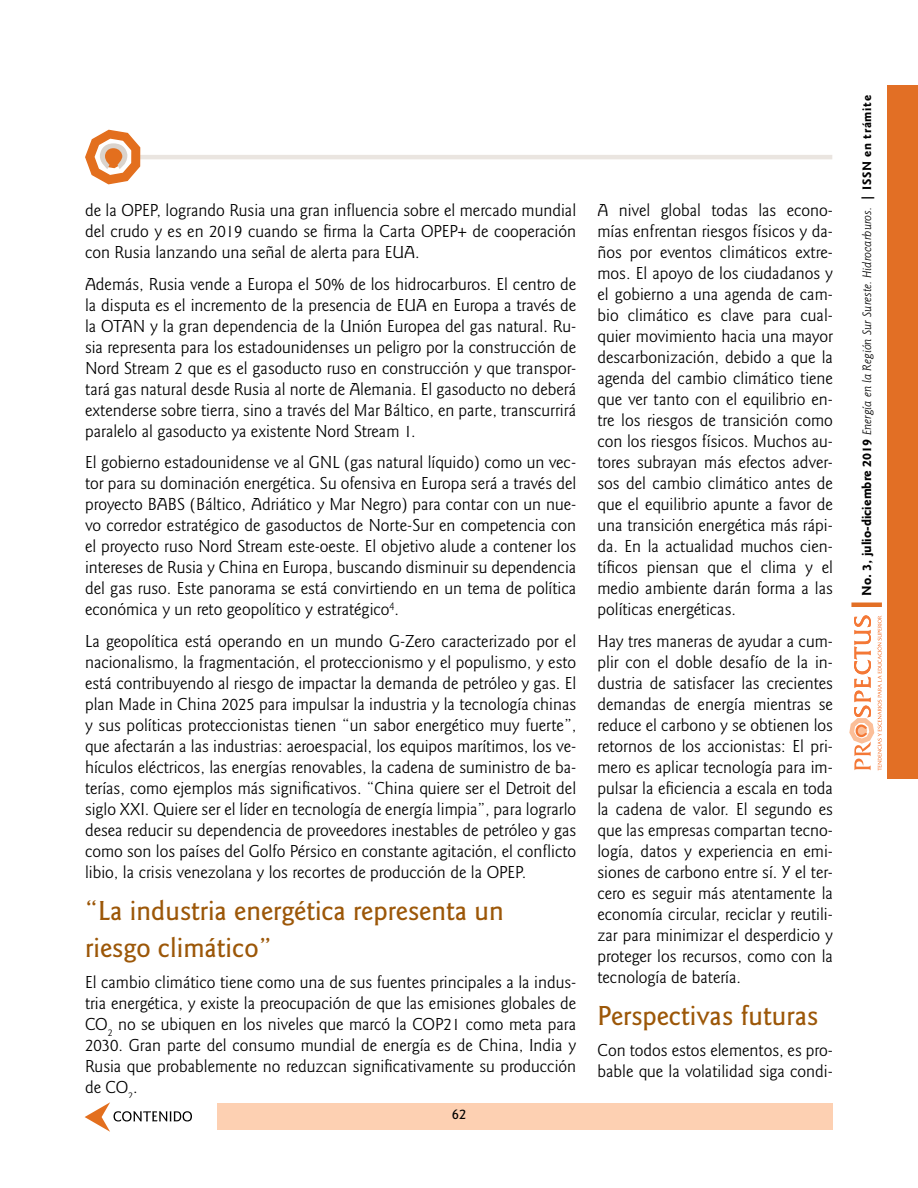
<style>
.page{position:relative;width:918px;height:1188px;background:#fff}
.page>*{position:absolute;margin:0;border:0;box-sizing:border-box;transform-origin:0 0}
.t1{font:500 28.5px/36.8px "Goudy Sans Std";color:#9c5708}
.t2{font:18px/21px "Goudy Sans Std";color:#000;text-align:justify}
.t3{font:500 15px "Goudy Sans Std";color:#000}
.t4{font:italic 12.75px "Goudy Sans Std";color:#000}
.t5{font:700 12.75px "Goudy Sans Std";letter-spacing:.05em;color:#000}
.s1{font-weight:700;font-style:normal;font-size:13.5px}
</style>
<div class="page">
<div style="left:888px;top:86px;width:30px;height:693px;background:#e26f25"></div>
<hr style="left:851px;top:603px;width:31px;height:4px;background:#e26f25">
<svg style="left:849px;top:615px;width:33px;height:156px"></svg>
<div style="left:85px;top:1103px;width:748px;height:26px;background:#fdd0b2"></div>
<hr style="left:137px;top:155px;width:695px;height:4px;background:#eae5e0">
<svg style="left:85px;top:129px;width:57px;height:56px"></svg>
<div style="left:69px;top:1099px;width:148px;height:38px;background:#fff"></div>
<svg style="left:85px;top:1102px;width:107px;height:30px"></svg>
<p class="t2" style="left:85px;top:200px;width:493px">de la OPEP, logrando Rusia una gran influencia sobre el mercado mundial del crudo y es en 2019 cuando se firma la Carta OPEP+ de cooperación con Rusia lanzando una señal de alerta para EUA.</p>
<p class="t2" style="left:85px;top:274px;width:493px">Además, Rusia vende a Europa el 50% de los hidrocarburos. El centro de la disputa es el incremento de la presencia de EUA en Europa a través de la OTAN y la gran dependencia de la Unión Europea del gas natural. Ru&shy;sia representa para los estadounidenses un peligro por la construcción de Nord Stream 2 que es el gasoducto ruso en construcción y que transpor&shy;tará gas natural desde Rusia al norte de Alemania. El gasoducto no deberá extenderse sobre tierra, sino a través del Mar Báltico, en parte, transcurrirá paralelo al gasoducto ya existente Nord Stream 1.</p>
<p class="t2" style="left:85px;top:452px;width:493px">El gobierno estadounidense ve al GNL (gas natural líquido) como un vec&shy;tor para su dominación energética. Su ofensiva en Europa será a través del proyecto BABS (Báltico, Adriático y Mar Negro) para contar con un nue&shy;vo corredor estratégico de gasoductos de Norte-Sur en competencia con el proyecto ruso Nord Stream este-oeste. El objetivo alude a contener los intereses de Rusia y China en Europa, buscando disminuir su dependencia del gas ruso. Este panorama se está convirtiendo en un tema de política económica y un reto geopolítico y estratégico<sup>4</sup>.</p>
<p class="t2" style="left:85px;top:631px;width:493px">La geopolítica está operando en un mundo G-Zero caracterizado por el nacionalismo, la fragmentación, el proteccionismo y el populismo, y esto está contribuyendo al riesgo de impactar la demanda de petróleo y gas. El plan Made in China 2025 para impulsar la industria y la tecnología chinas y sus políticas proteccionistas tienen “un sabor energético muy fuerte”, que afectarán a las industrias: aeroespacial, los equipos marítimos, los ve&shy;hículos eléctricos, las energías renovables, la cadena de suministro de ba&shy;terías, como ejemplos más significativos. “China quiere ser el Detroit del siglo XXI. Quiere ser el líder en tecnología de energía limpia”, para lograrlo desea reducir su dependencia de proveedores inestables de petróleo y gas como son los países del Golfo Pérsico en constante agitación, el conflicto libio, la crisis venezolana y los recortes de producción de la OPEP.</p>
<h1 class="t1" style="left:85px;top:893px;width:421px">“La industria energética representa un riesgo climático”</h1>
<p class="t2" style="left:85px;top:972px;width:493px">El cambio climático tiene como una de sus fuentes principales a la indus&shy;tria energética, y existe la preocupación de que las emisiones globales de CO<sub>2</sub> no se ubiquen en los niveles que marcó la COP21 como meta para 2030. Gran parte del consumo mundial de energía es de China, India y Rusia que probablemente no reduzcan significativamente su producción de CO<sub>2</sub>.</p>
<p class="t3" style="left:452px;top:1106px;width:16px">62</p>
<p class="t2" style="left:597px;top:200px;width:237px">A nivel global todas las econo&shy;mías enfrentan riesgos físicos y da&shy;ños por eventos climáticos extre&shy;mos. El apoyo de los ciudadanos y el gobierno a una agenda de cam&shy;bio climático es clave para cual&shy;quier movimiento hacia una mayor descarbonización, debido a que la agenda del cambio climático tiene que ver tanto con el equilibrio en&shy;tre los riesgos de transición como con los riesgos físicos. Muchos au&shy;tores subrayan más efectos adver&shy;sos del cambio climático antes de que el equilibrio apunte a favor de una transición energética más rápi&shy;da. En la actualidad muchos cien&shy;tíficos piensan que el clima y el medio ambiente darán forma a las políticas energéticas.</p>
<p class="t2" style="left:597px;top:631px;width:237px">Hay tres maneras de ayudar a cum&shy;plir con el doble desafío de la in&shy;dustria de satisfacer las crecientes demandas de energía mientras se reduce el carbono y se obtienen los retornos de los accionistas: El pri&shy;mero es aplicar tecnología para im&shy;pulsar la eficiencia a escala en toda la cadena de valor. El segundo es que las empresas compartan tecno&shy;logía, datos y experiencia en emi&shy;siones de carbono entre sí. Y el ter&shy;cero es seguir más atentamente la economía circular, reciclar y reutili&shy;zar para minimizar el desperdicio y proteger los recursos, como con la tecnología de batería.</p>
<h1 class="t1" style="left:597px;top:998px;width:222px">Perspectivas futuras</h1>
<p class="t2" style="left:597px;top:1040px;width:237px">Con todos estos elementos, es pro&shy;bable que la volatilidad siga condi-</p>
<p class="t5" style="left:860px;top:201px;width:107px;rotate:-90deg">| ISSN en trámite</p>
<p class="t4" style="left:860px;top:596px;width:390px;rotate:-90deg"><span class="s1">No. 3, julio-diciembre 2019</span> Energía en la Región Sur Sureste. Hidrocarburos.</p>
</div>
